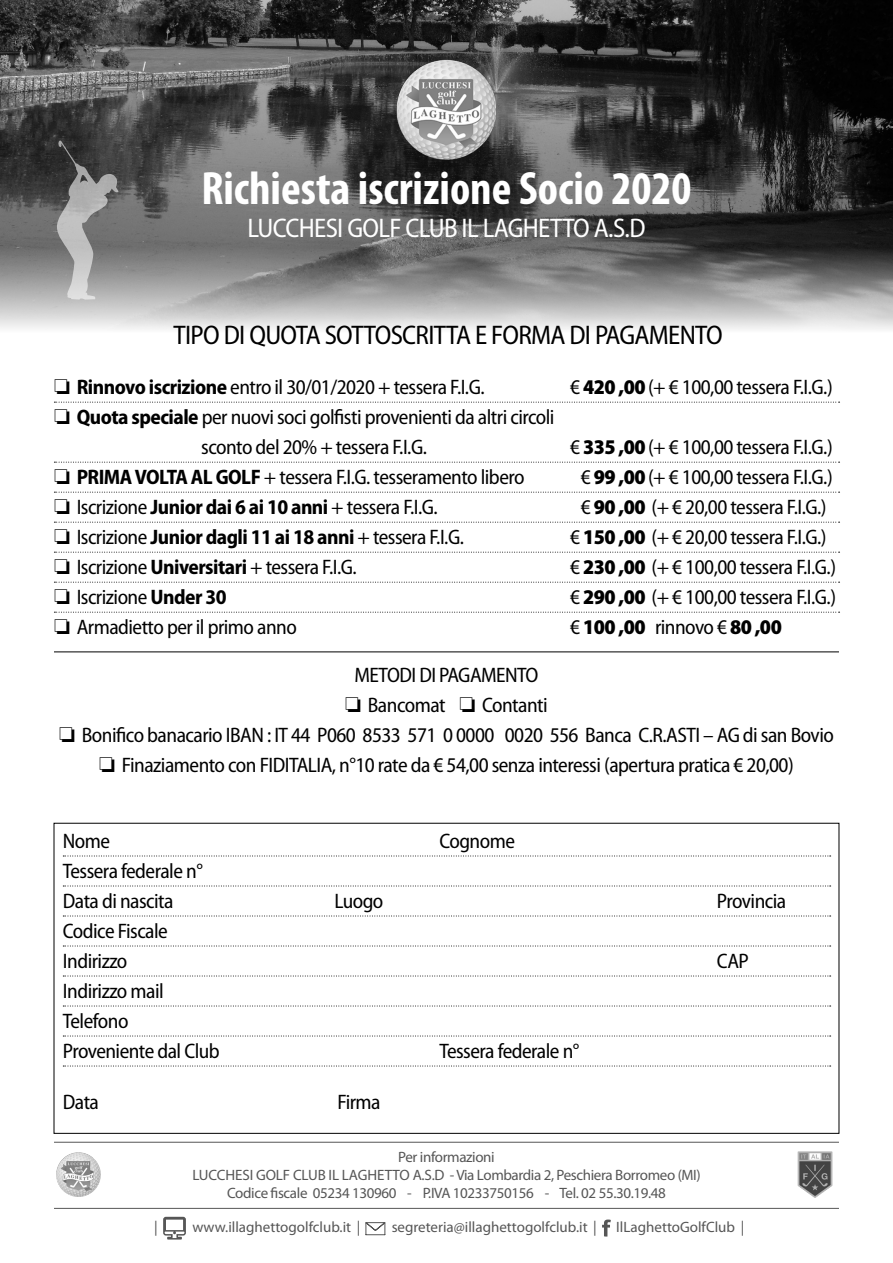
<style>
.page{position:relative;width:893px;height:1263px;background:#fff}
.page>*{position:absolute;margin:0;border:0;box-sizing:border-box;transform-origin:0 0}
.t1{font:700 condensed 46.95px "Myriad Pro";color:#fff}
.t2{font:semi-condensed 27px "Myriad Pro";letter-spacing:-.025em;color:#000}
.t3{font:semi-condensed 27px "Myriad Pro";letter-spacing:-.025em;color:#fff}
.t4{font:semi-condensed 21px "Myriad Pro";letter-spacing:-.025em;color:#000}
.t5{font:900 semi-condensed 21px "Myriad Pro";letter-spacing:-.025em;color:#000}
.t6{font:15px "Myriad Pro";letter-spacing:-.02em;color:#565656}
.t7{font:15px "Myriad Pro";color:#565656}
.s1{font-weight:700}
.s2{font-weight:900}
.s3{font-weight:400}
</style>
<div class="page">
<img style="left:0;top:0;width:893px;height:238px">
<img style="left:391px;top:54px;width:111px;height:110px">
<hr style="left:54px;top:1142px;width:785px;height:1px;background:#565656">
<hr style="left:54px;top:1208px;width:785px;height:1px;background:#565656">
<svg style="left:163px;top:1216px;width:23px;height:24px"></svg>
<svg style="left:365px;top:1222px;width:21px;height:13px"></svg>
<svg style="left:602px;top:1219px;width:9px;height:17px"></svg>
<img style="left:56px;top:1152px;width:45px;height:45px">
<img style="left:798px;top:1151px;width:34px;height:47px">
<svg style="left:56px;top:140px;width:64px;height:98px;background:#707070"></svg>
<svg style="left:54px;top:402px;width:786px;height:1px"></svg>
<svg style="left:54px;top:462px;width:786px;height:1px"></svg>
<svg style="left:54px;top:492px;width:786px;height:1px"></svg>
<svg style="left:54px;top:522px;width:786px;height:1px"></svg>
<svg style="left:54px;top:552px;width:786px;height:1px"></svg>
<svg style="left:54px;top:582px;width:786px;height:1px"></svg>
<svg style="left:54px;top:612px;width:786px;height:1px"></svg>
<hr style="left:54px;top:651px;width:785px;height:1px;background:#000">
<svg style="left:63px;top:856px;width:768px;height:1px"></svg>
<svg style="left:63px;top:886px;width:768px;height:1px"></svg>
<svg style="left:63px;top:916px;width:768px;height:1px"></svg>
<svg style="left:63px;top:946px;width:768px;height:1px"></svg>
<svg style="left:63px;top:976px;width:768px;height:1px"></svg>
<svg style="left:63px;top:1006px;width:768px;height:1px"></svg>
<svg style="left:63px;top:1035px;width:768px;height:32px"></svg>
<svg style="left:0;top:238px;width:893px;height:92px;background:#989898"></svg>
<p class="t1" style="left:201px;top:163px;width:492px">Richiesta iscrizione Socio 2020</p>
<p class="t3" style="left:247px;top:213px;width:400px">LUCCHESI GOLF CLUB IL LAGHETTO A.S.D</p>
<p class="t2" style="left:174px;top:321px;width:551px">TIPO DI QUOTA SOTTOSCRITTA E FORMA DI PAGAMENTO</p>
<p class="t4" style="left:54px;top:376px;width:432px">❏ <span class="s1">Rinnovo iscrizione</span> entro il 30/01/2020 + tessera F.I.G.</p>
<p class="t4" style="left:570px;top:376px;width:264px">€ <span class="s2">420 ,00</span>(+ € 100,00 tessera F.I.G.)</p>
<p class="t4" style="left:54px;top:406px;width:502px">❏ <span class="s1">Quota speciale</span> per nuovi soci golfisti provenienti da altri circoli</p>
<p class="t4" style="left:201px;top:436px;width:227px">sconto del 20% + tessera F.I.G.</p>
<p class="t4" style="left:570px;top:436px;width:264px">€ <span class="s2">335 ,00</span>(+ € 100,00 tessera F.I.G.)</p>
<p class="t4" style="left:54px;top:466px;width:472px">❏ <span class="s1">PRIMA VOLTA AL GOLF</span> + tessera F.I.G. tesseramento libero</p>
<p class="t4" style="left:581px;top:466px;width:253px">€ <span class="s2">99 ,00</span>(+ € 100,00 tessera F.I.G.)</p>
<p class="t4" style="left:54px;top:496px;width:385px">❏ Iscrizione <span class="s1">Junior dai 6 ai 10 anni</span> + tessera F.I.G.</p>
<p class="t4" style="left:581px;top:496px;width:247px">€ <span class="s2">90 ,00</span> (+ € 20,00 tessera F.I.G.)</p>
<p class="t4" style="left:54px;top:526px;width:411px">❏ Iscrizione <span class="s1">Junior dagli 11 ai 18 anni</span> + tessera F.I.G.</p>
<p class="t4" style="left:570px;top:526px;width:258px">€ <span class="s2">150 ,00</span> (+ € 20,00 tessera F.I.G.)</p>
<p class="t4" style="left:54px;top:556px;width:304px">❏ Iscrizione <span class="s1">Universitari</span> + tessera F.I.G.</p>
<p class="t4" style="left:570px;top:556px;width:267px">€ <span class="s2">230 ,00</span> (+ € 100,00 tessera F.I.G.)</p>
<p class="t4" style="left:54px;top:586px;width:174px">❏ Iscrizione <span class="s1">Under 30</span></p>
<p class="t4" style="left:570px;top:586px;width:267px">€ <span class="s2">290 ,00</span> (+ € 100,00 tessera F.I.G.)</p>
<p class="t4" style="left:54px;top:616px;width:244px">❏ Armadietto per il primo anno</p>
<p class="t5" style="left:570px;top:615px;width:213px"><span class="s3">€</span> 100 ,00 <span class="s3">rinnovo €</span> 80 ,00</p>
<p class="t4" style="left:354px;top:664px;width:186px">METODI DI PAGAMENTO</p>
<p class="t4" style="left:345px;top:694px;width:204px">❏ Bancomat ❏ Contanti</p>
<p class="t4" style="left:59px;top:724px;width:776px">❏ Bonifico banacario IBAN : IT 44 P060 8533 571 0 0000 0020 556 Banca C.R.ASTI – AG di san Bovio</p>
<p class="t4" style="left:99px;top:754px;width:696px">❏ Finaziamento con FIDITALIA, n°10 rate da € 54,00 senza interessi (apertura pratica € 20,00)</p>
<p class="t4" style="left:63px;top:829px;width:49px">Nome</p>
<p class="t4" style="left:439px;top:829px;width:77px">Cognome</p>
<p class="t4" style="left:63px;top:859px;width:141px">Tessera federale n°</p>
<p class="t4" style="left:63px;top:889px;width:112px">Data di nascita</p>
<p class="t4" style="left:334px;top:889px;width:50px">Luogo</p>
<p class="t4" style="left:717px;top:889px;width:71px">Provincia</p>
<p class="t4" style="left:63px;top:919px;width:107px">Codice Fiscale</p>
<p class="t4" style="left:63px;top:949px;width:66px">Indirizzo</p>
<p class="t4" style="left:717px;top:949px;width:33px">CAP</p>
<p class="t4" style="left:63px;top:979px;width:102px">Indirizzo mail</p>
<p class="t4" style="left:63px;top:1009px;width:67px">Telefono</p>
<p class="t4" style="left:63px;top:1039px;width:158px">Proveniente dal Club</p>
<p class="t4" style="left:439px;top:1039px;width:141px">Tessera federale n°</p>
<p class="t4" style="left:63px;top:1090px;width:38px">Data</p>
<p class="t4" style="left:337px;top:1090px;width:45px">Firma</p>
<p class="t6" style="left:398px;top:1148px;width:98px">Per informazioni</p>
<p class="t6" style="left:192px;top:1166px;width:510px">LUCCHESI GOLF CLUB IL LAGHETTO A.S.D - Via Lombardia 2, Peschiera Borromeo (MI)</p>
<p class="t6" style="left:227px;top:1184px;width:440px">Codice fiscale 05234 130960 - P.IVA 10233750156 - Tel. 02 55.30.19.48</p>
<p class="t6" style="left:154px;top:1219px;width:5px">|</p>
<p class="t7" style="left:192px;top:1219px;width:169px">www.illaghettogolfclub.it |</p>
<p class="t7" style="left:392px;top:1219px;width:207px">segreteria@illaghettogolfclub.it |</p>
<p class="t7" style="left:616px;top:1219px;width:130px">IlLaghettoGolfClub |</p>
</div>
